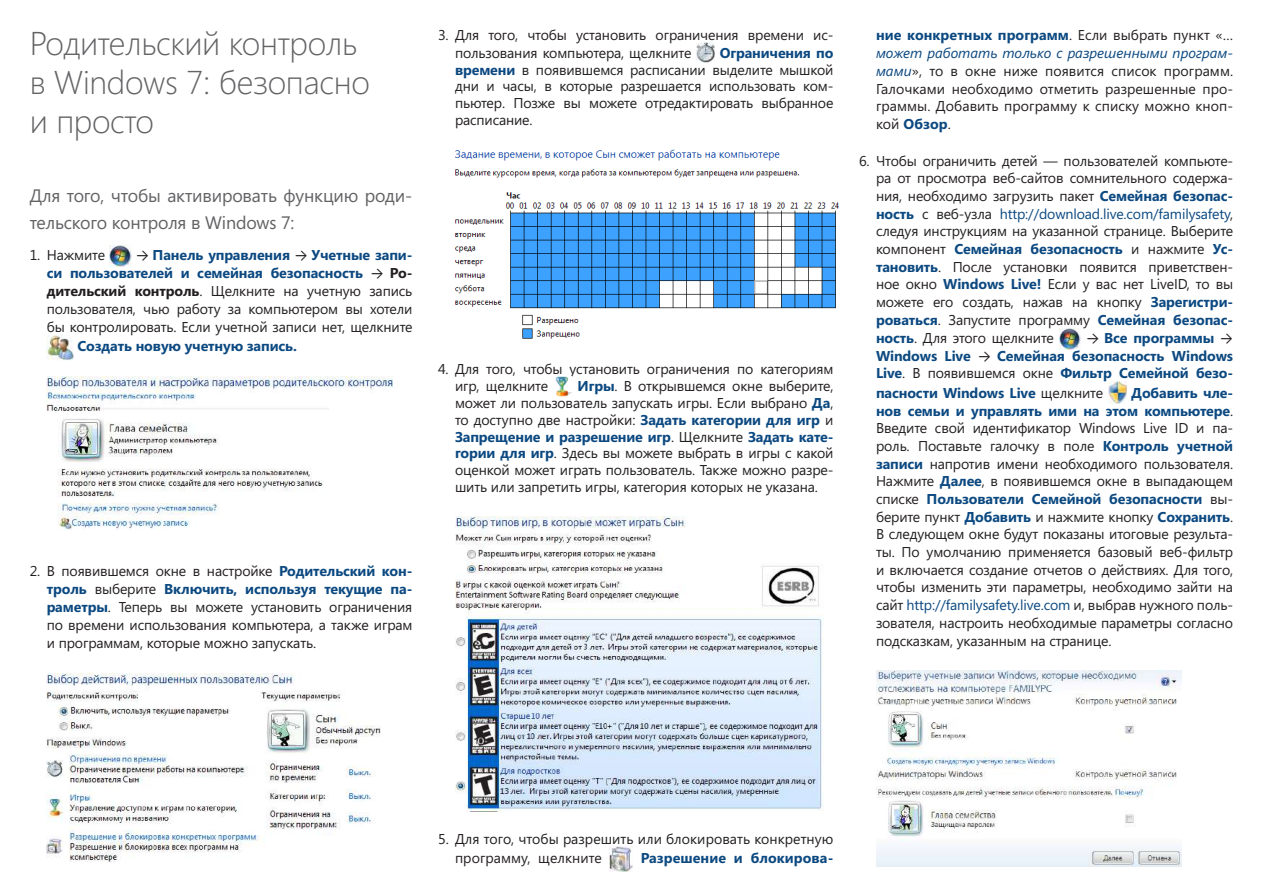
<style>
.page{position:relative;width:1263px;height:893px;background:#fff}
.page>*{position:absolute;margin:0;border:0;box-sizing:border-box;transform-origin:0 0}
.t1{font:300 33px/39.5px "Segoe";letter-spacing:-.01em;color:#636366}
.t2{font:18px/26.4px "Segoe";letter-spacing:-.01em;color:#636366}
.t3{font:14.25px/17.7px "Segoe";letter-spacing:-.01em;color:#231f20;text-align:justify}
.t4{font:700 14.25px/17.7px "Segoe";letter-spacing:-.01em;color:#0c4981;text-align:justify}
.s1{font-family:"Calibri"}
.s2{font-weight:700;color:#0c4981}
.s3{font-weight:700}
.s4{font-style:italic;color:#0c4981}
.s5{color:#0c4981}
.s6{font-family:"Calibri";font-weight:400;color:#231f20}
.s7{font-weight:400;color:#231f20}
</style>
<div class="page">
<img style="left:110px;top:245px;width:21px;height:21px">
<img style="left:47px;top:335px;width:27px;height:25px">
<img style="left:47px;top:377px;width:345px;height:153px">
<img style="left:47px;top:674px;width:334px;height:187px">
<img style="left:696px;top:43px;width:19px;height:20px">
<img style="left:455px;top:150px;width:385px;height:189px">
<img style="left:555px;top:377px;width:16px;height:20px">
<img style="left:455px;top:516px;width:369px;height:295px">
<img style="left:610px;top:846px;width:23px;height:26px">
<img style="left:1059px;top:328px;width:22px;height:21px">
<img style="left:1108px;top:382px;width:18px;height:22px">
<img style="left:876px;top:671px;width:305px;height:195px">
<h1 class="t1" style="left:30px;top:22px;width:342px">Родительский контроль в Windows 7: безопасно и просто</h1>
<p class="t2" style="left:30px;top:182px;width:384px">Для того, чтобы активировать функцию роди&shy;тельского контроля в Windows 7:</p>
<p class="t3" style="left:30px;top:246px;width:77px">1. Нажмите</p>
<p class="t3" style="left:47px;top:246px;width:367px;text-indent:89px"><span class="s1">→</span> <span class="s2">Панель управления</span> <span class="s1">→</span> <span class="s2">Учетные запи&shy;си пользователей и семейная безопасность</span> <span class="s1">→</span> <span class="s3">Ро&shy;дительский контроль</span>. Щелкните на учетную запись пользователя, чью работу за компьютером вы хотели бы контролировать. Если учетной записи нет, щелкните</p>
<p class="t4" style="left:78px;top:336px;width:221px">Создать новую учетную запись.</p>
<p class="t3" style="left:455px;top:26px;width:380px;text-indent:-17px">3. Для того, чтобы установить ограничения времени ис&shy;пользования компьютера, щелкните</p>
<p class="t3" style="left:455px;top:44px;width:380px;line-height:16.8px;text-indent:265px"><span class="s2">Ограничения по времени</span> в появившемся расписании выделите мышкой дни и часы, в которые разрешается использовать ком&shy;пьютер. Позже вы можете отредактировать выбранное расписание.</p>
<p class="t3" style="left:455px;top:360px;width:380px;line-height:17.1px;text-indent:-17px">4. Для того, чтобы установить ограничения по категориям игр, щелкните</p>
<p class="t3" style="left:455px;top:378px;width:380px;line-height:16.8px;text-indent:123px"><span class="s2">Игры</span>. В открывшемся окне выберите, может ли пользователь запускать игры. Если выбрано <span class="s2">Да</span>, то доступно две настройки: <span class="s2">Задать категории для игр</span> и <span class="s2">Запрещение и разрешение игр</span>. Щелкните <span class="s2">Задать кате&shy;гории для игр</span>. Здесь вы можете выбрать в игры с какой оценкой может играть пользователь. Также можно разре&shy;шить или запретить игры, категория которых не указана.</p>
<p class="t3" style="left:47px;top:562px;width:367px;text-indent:-17px">2. В появившемся окне в настройке <span class="s2">Родительский кон&shy;троль</span> выберите <span class="s2">Включить, используя текущие па&shy;раметры</span>. Теперь вы можете установить ограничения по времени использования компьютера, а также играм и программам, которые можно запускать.</p>
<p class="t3" style="left:876px;top:26px;width:359px"><span class="s2">ние конкретных программ</span>. Если выбрать пункт «… <span class="s4">может работать только с разрешенными програм&shy;мами</span>», то в окне ниже появится список программ.<br>Галочками необходимо отметить разрешенные про&shy;граммы. Добавить программу к списку можно кноп&shy;кой <span class="s2">Обзор</span>.</p>
<p class="t3" style="left:876px;top:151px;width:359px;text-indent:-17px">6. Чтобы ограничить детей — пользователей компьюте&shy;ра от просмотра веб-сайтов сомнительного содержа&shy;ния, необходимо загрузить пакет <span class="s2">Семейная безопас&shy;ность</span> с веб-узла <span class="s5">http://download.live.com/familysafety</span>, следуя инструкциям на указанной странице. Выберите компонент <span class="s2">Семейная безопасность</span> и нажмите <span class="s2">Ус&shy;тановить</span>. После установки появится приветствен&shy;ное окно <span class="s2">Windows Live!</span> Если у вас нет LiveID, то вы можете его создать, нажав на кнопку <span class="s2">Зарегистри&shy;роваться</span>. Запустите программу <span class="s2">Семейная безопас&shy;ность</span>. Для этого щелкните</p>
<p class="t4" style="left:876px;top:328px;width:359px;text-indent:211px"><span class="s6">→</span> Все программы <span class="s6">→ </span>Windows Live <span class="s6">→</span> Семейная безопасность Windows Live<span class="s7">. В появившемся окне</span> Фильтр Семейной безо-</p>
<p class="t4" style="left:876px;top:384px;width:229px">пасности Windows Live <span class="s7">щелкните</span></p>
<p class="t3" style="left:876px;top:384px;width:359px;text-indent:255px"><span class="s2">Добавить чле&shy;нов семьи и управлять ими на этом компьютере</span>.<br>Введите свой идентификатор Windows Live ID и па&shy;роль. Поставьте галочку в поле <span class="s2">Контроль учетной записи</span> напротив имени необходимого пользователя.<br>Нажмите <span class="s2">Далее</span>, в появившемся окне в выпадающем списке <span class="s2">Пользователи Семейной безопасности</span> вы&shy;берите пункт <span class="s2">Добавить</span> и нажмите кнопку <span class="s2">Сохранить</span>.<br>В следующем окне будут показаны итоговые результа&shy;ты. По умолчанию применяется базовый веб-фильтр и включается создание отчетов о действиях. Для того, чтобы изменить эти параметры, необходимо зайти на сайт <span class="s5">http://familysafety.live.com</span> и, выбрав нужного поль&shy;зователя, настроить необходимые параметры согласно подсказкам, указанным на странице.</p>
<p class="t3" style="left:455px;top:829px;width:380px;line-height:19.2px;text-indent:-17px">5. Для того, чтобы разрешить или блокировать конкретную программу, щелкните</p>
<p class="t4" style="left:641px;top:849px;width:194px">Разрешение и блокирова-</p>
</div>
